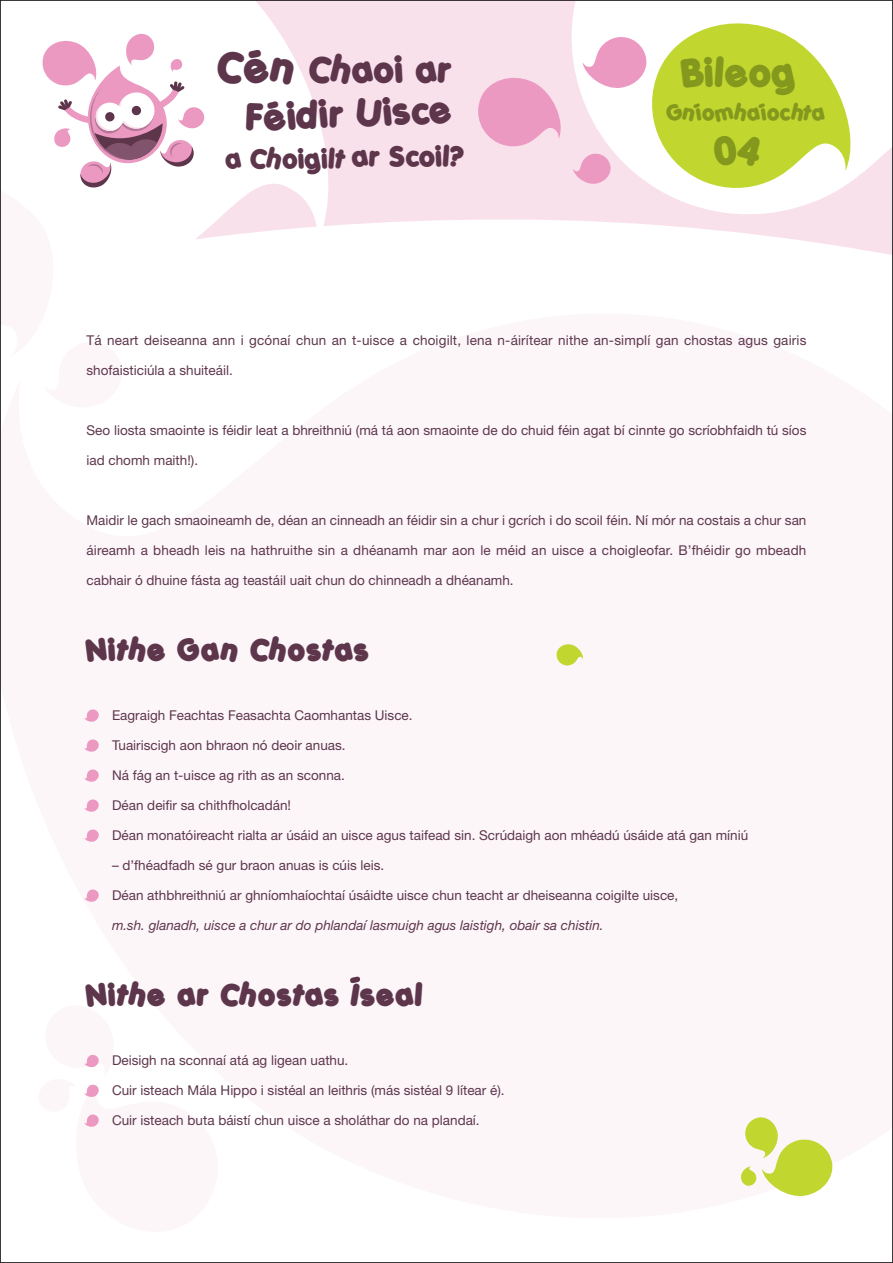
<style>
.page{position:relative;width:893px;height:1263px;background:#fff}
.page>*{position:absolute;margin:0;border:0;box-sizing:border-box;transform-origin:0 0}
.t1{font:37.5px "Porkys";color:#85981e}
.t2{font:35.85px "Porkys";color:#5e364c}
.t3{font:34.5px "Porkys";color:#5e364c}
.t4{font:800 28.5px "Porkys";letter-spacing:.09em;color:#5e364c}
.t5{font:25.8px "Porkys";color:#5e364c}
.t6{font:21px "Porkys";color:#85981e}
.t7{font:13.5px "Helvetica Neue LT";color:#5e364c}
.t8{font:italic 13.5px "Helvetica Neue LT";color:#5e364c}
.s1{font-size:40.95px}
.s2{font-size:27px}
</style>
<div class="page">
<svg style="left:205px;top:2px;width:686px;height:253px;fill:#f9e1ec"></svg>
<svg style="left:473px;top:72px;width:93px;height:75px;background:#f1b5d2"></svg>
<svg style="left:42px;top:33px;width:163px;height:206px"></svg>
<svg style="left:573px;top:11px;width:290px;height:179px"></svg>
<svg style="left:741px;top:1117px;width:91px;height:79px"></svg>
<svg style="left:84px;top:889px;width:15px;height:13px"></svg>
<svg style="left:84px;top:829px;width:15px;height:13px"></svg>
<svg style="left:84px;top:799px;width:15px;height:13px"></svg>
<svg style="left:84px;top:769px;width:15px;height:13px"></svg>
<svg style="left:84px;top:739px;width:15px;height:13px"></svg>
<svg style="left:84px;top:709px;width:15px;height:13px"></svg>
<svg style="left:84px;top:1054px;width:15px;height:73px"></svg>
<svg style="left:557px;top:644px;width:26px;height:21px"></svg>
<svg style="left:350px;top:976px;width:11px;height:8px"></svg>
<h3 class="t3" style="left:218px;top:47px;width:235px"><span class="s1">Cén</span> Chaoi ar</h3>
<h2 class="t2" style="left:245px;top:94px;width:204px;rotate:-2deg">Féidir U isce</h2>
<h3 class="t5" style="left:226px;top:142px;width:239px">a Choigilt <span class="s2">ar Scoil?</span></h3>
<h1 class="t1" style="left:714px;top:126px;width:48px">04</h1>
<h1 class="t1" style="left:681px;top:48px;width:117px">Bileog</h1>
<h3 class="t6" style="left:667px;top:99px;width:159px">Gníomhaíochta</h3>
<p class="t7" style="left:87px;top:335px;width:721px">Tá neart deiseanna ann i gcónaí chun an t-uisce a choigilt, lena n-áirítear nithe an-simplí gan chostas agus gairis</p>
<p class="t7" style="left:87px;top:365px;width:148px">shofaisticiúla a shuiteáil.</p>
<p class="t7" style="left:87px;top:425px;width:721px">Seo liosta smaointe is féidir leat a bhreithniú (má tá aon smaointe de do chuid féin agat bí cinnte go scríobhfaidh tú síos</p>
<p class="t7" style="left:87px;top:455px;width:113px">iad chomh maith!).</p>
<p class="t7" style="left:87px;top:515px;width:721px">Maidir le gach smaoineamh de, déan an cinneadh an féidir sin a chur i gcrích i do scoil féin. Ní mór na costais a chur san</p>
<p class="t7" style="left:87px;top:545px;width:721px">áireamh a bheadh leis na hathruithe sin a dhéanamh mar aon le méid an uisce a choigleofar. B’fhéidir go mbeadh</p>
<p class="t7" style="left:87px;top:575px;width:429px">cabhair ó dhuine fásta ag teastáil uait chun do chinneadh a dhéanamh.</p>
<h3 class="t4" style="left:87px;top:631px;width:283px">Nithe Gan Chostas</h3>
<p class="t7" style="left:112px;top:710px;width:302px">Eagraigh Feachtas Feasachta Caomhantas Uisce.</p>
<p class="t7" style="left:112px;top:740px;width:235px">Tuairiscigh aon bhraon nó deoir anuas.</p>
<p class="t7" style="left:112px;top:770px;width:234px">Ná fág an t-uisce ag rith as an sconna.</p>
<p class="t7" style="left:112px;top:800px;width:181px">Déan deifir sa chithfholcadán!</p>
<p class="t7" style="left:112px;top:830px;width:638px">Déan monatóireacht rialta ar úsáid an uisce agus taifead sin. Scrúdaigh aon mhéadú úsáide atá gan míniú</p>
<p class="t7" style="left:112px;top:860px;width:274px">– d’fhéadfadh sé gur braon anuas is cúis leis.</p>
<p class="t7" style="left:112px;top:890px;width:568px">Déan athbhreithniú ar ghníomhaíochtaí úsáidte uisce chun teacht ar dheiseanna coigilte uisce,</p>
<p class="t8" style="left:112px;top:920px;width:493px">m.sh. glanadh, uisce a chur ar do phlandaí lasmuigh agus laistigh, obair sa chistin.</p>
<h3 class="t4" style="left:87px;top:976px;width:337px">Nithe ar Chostas Iseal</h3>
<p class="t7" style="left:112px;top:1055px;width:238px">Deisigh na sconnaí atá ag ligean uathu.</p>
<p class="t7" style="left:112px;top:1085px;width:394px">Cuir isteach Mála Hippo i sistéal an leithris (más sistéal 9 lítear é).</p>
<p class="t7" style="left:112px;top:1115px;width:369px">Cuir isteach buta báistí chun uisce a sholáthar do na plandaí.</p>
</div>
